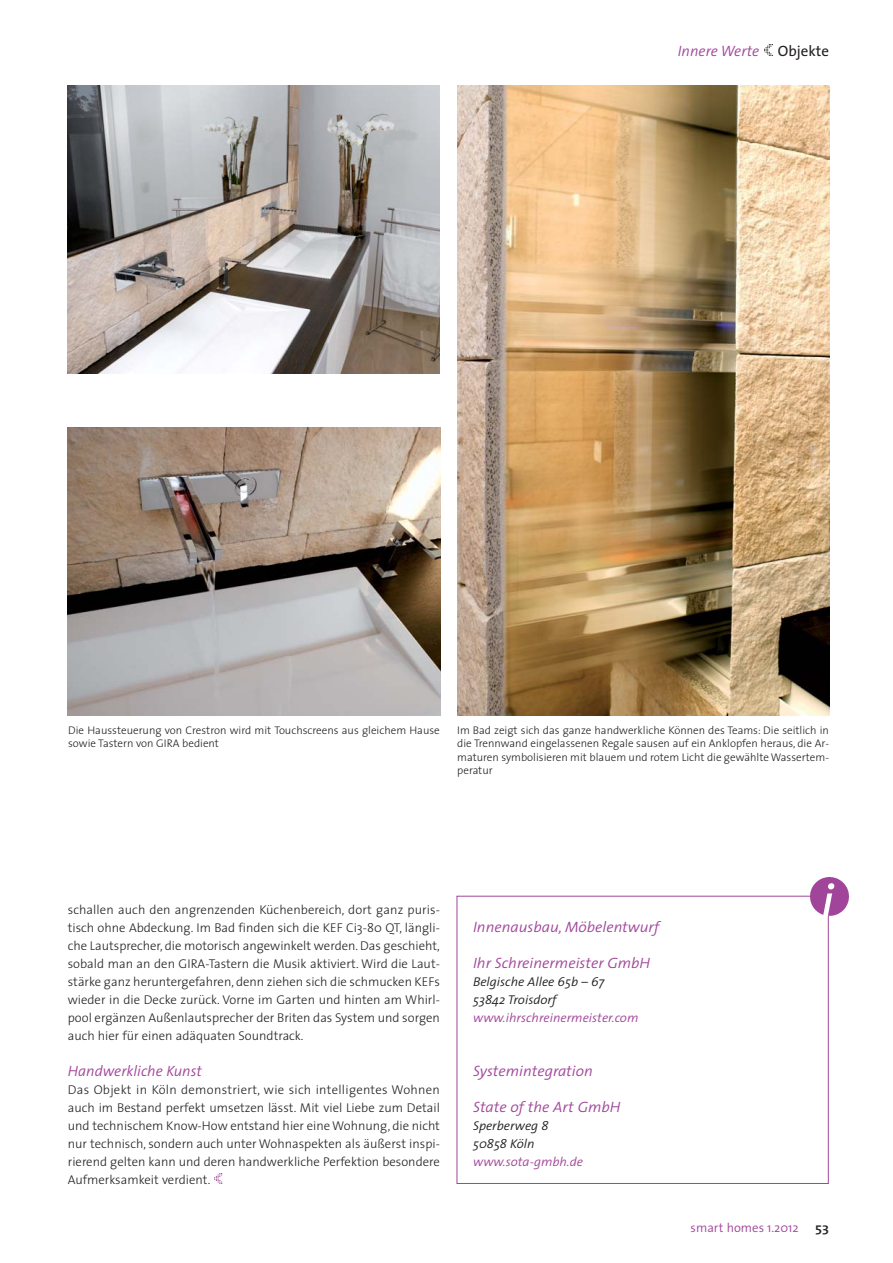
<style>
.page{position:relative;width:893px;height:1263px;background:#fff}
.page>*{position:absolute;margin:0;border:0;box-sizing:border-box;transform-origin:0 0}
.t1{font:italic 300 15px "The Sans";color:#a1459a}
.t2{font:300 12.75px/18px "The Sans";color:#231f20;text-align:justify}
.t3{font:italic 300 12.75px/18px "The Sans";color:#231f20}
.t4{font:italic 300 12.75px "The Sans";color:#a1459a}
.t5{font:300 12.75px "The Sans";color:#a1459a}
.t6{font:600 12.75px "The Sans";color:#231f20;scale:1.18 1}
.t7{font:300 11.1px/13.4px "The Sans";color:#231f20}
.s1{font-weight:400;font-style:normal;color:#231f20}
</style>
<div class="page">
<div style="left:457px;top:896px;width:372px;height:288px;border:1px solid #a1459a"></div>
<img style="left:810px;top:878px;width:38px;height:38px">
<svg style="left:764px;top:45px;width:9px;height:11px"></svg>
<svg style="left:214px;top:1173px;width:9px;height:11px"></svg>
<img style="left:68px;top:428px;width:372px;height:288px">
<img style="left:68px;top:86px;width:372px;height:288px">
<img style="left:457px;top:86px;width:372px;height:630px">
<p class="t1" style="left:678px;top:45px;width:153px">Innere Werte <span class="s1">Objekte</span></p>
<p class="t7" style="left:68px;top:725px;width:373px">Die Haussteuerung von Crestron wird mit Touchscreens aus gleichem Hause sowie Tastern von GIRA bedient</p>
<p class="t7" style="left:457px;top:725px;width:373px;text-align:justify">Im Bad zeigt sich das ganze handwerkliche Können des Teams: Die seitlich in die Trennwand eingelassenen Regale sausen auf ein Anklopfen heraus, die Ar&shy;maturen symbolisieren mit blauem und rotem Licht die gewählte Wassertem&shy;peratur</p>
<p class="t2" style="left:68px;top:902px;width:374px">schallen auch den angrenzenden Küchenbereich, dort ganz puris&shy;tisch ohne Abdeckung. Im Bad finden sich die KEF Ci3-80 QT, längli&shy;che Lautsprecher, die motorisch angewinkelt werden. Das geschieht, sobald man an den GIRA-Tastern die Musik aktiviert. Wird die Laut&shy;stärke ganz heruntergefahren, denn ziehen sich die schmucken KEFs wieder in die Decke zurück. Vorne im Garten und hinten am Whirl&shy;pool ergänzen Außenlautsprecher der Briten das System und sorgen auch hier für einen adäquaten Soundtrack.</p>
<p class="t1" style="left:68px;top:1065px;width:136px">Handwerkliche Kunst</p>
<p class="t2" style="left:68px;top:1082px;width:374px">Das Objekt in Köln demonstriert, wie sich intelligentes Wohnen auch im Bestand perfekt umsetzen lässt. Mit viel Liebe zum Detail und technischem Know-How entstand hier eine Wohnung, die nicht nur technisch, sondern auch unter Wohnaspekten als äußerst inspi&shy;rierend gelten kann und deren handwerkliche Perfektion besondere Aufmerksamkeit verdient.</p>
<p class="t1" style="left:473px;top:921px;width:188px">Innenausbau, Möbelentwurf</p>
<p class="t1" style="left:473px;top:957px;width:179px">Ihr Schreinermeister GmbH</p>
<p class="t3" style="left:473px;top:974px;width:133px">Belgische Allee 65b – 67<br>53842 Troisdorf</p>
<p class="t4" style="left:473px;top:1012px;width:167px">www.ihrschreinermeister.com</p>
<p class="t1" style="left:473px;top:1065px;width:121px">Systemintegration</p>
<p class="t1" style="left:473px;top:1101px;width:149px">State of the Art GmbH</p>
<p class="t3" style="left:473px;top:1118px;width:77px">Sperberweg 8<br>50858 Köln</p>
<p class="t4" style="left:473px;top:1156px;width:111px">www.sota-gmbh.de</p>
<p class="t5" style="left:691px;top:1221px;width:109px">smart homes 1.2012</p>
<p class="t6" style="left:815px;top:1223px;width:13px">53</p>
</div>
